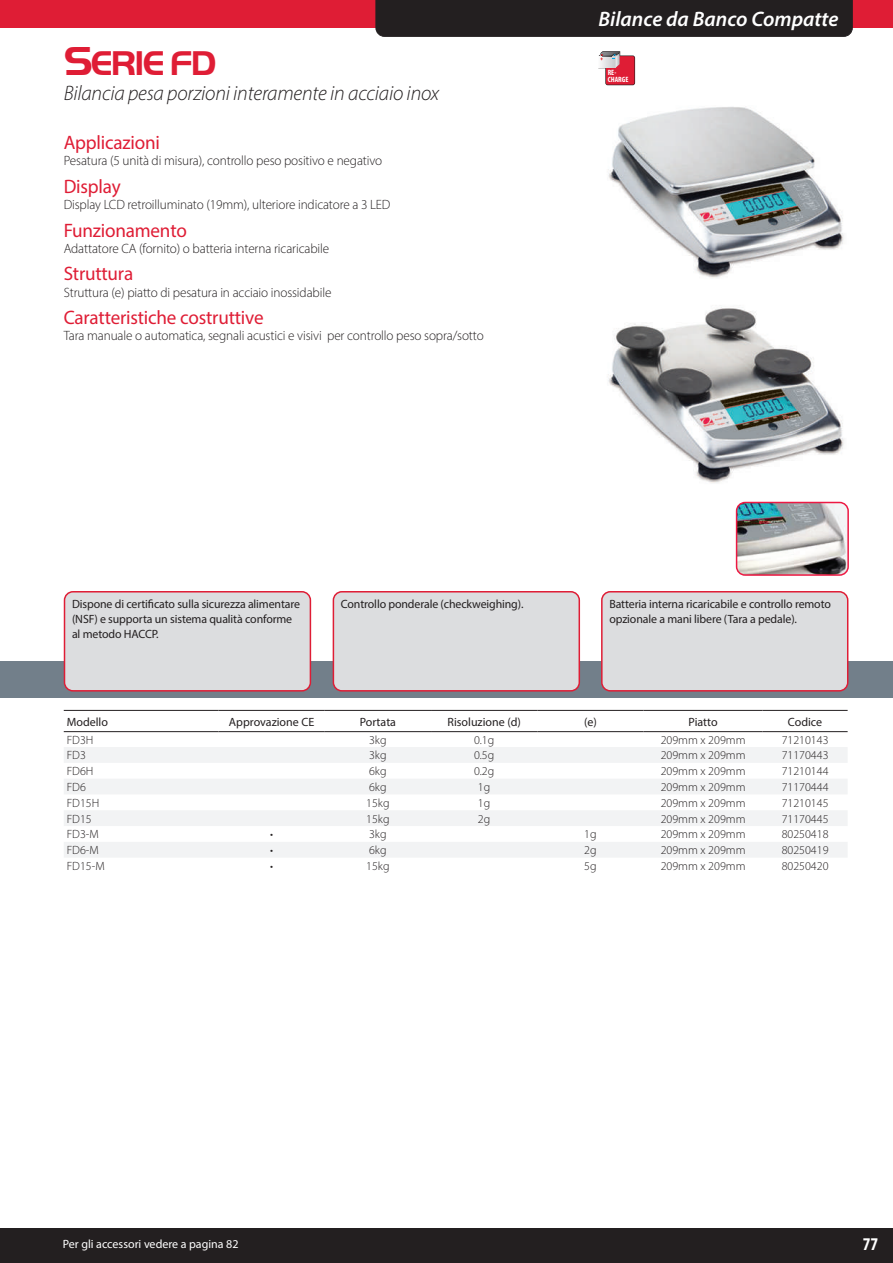
<style>
.page{position:relative;width:893px;height:1263px;background:#fff}
.page>*{position:absolute;margin:0;border:0;box-sizing:border-box;transform-origin:0 0}
.t1{font:700 35.7px "Handel Got D";letter-spacing:-.05em;color:#df1d35}
.t2{font:italic 300 21px "Myriad Pro";letter-spacing:-.01em;color:#231f20}
.t3{font:italic 600 21px "Myriad Pro";color:#fff}
.t4{font:19.5px "Myriad Pro";letter-spacing:-.01em;color:#df1d35}
.t5{font:700 condensed 18px "Myriad Pro";color:#fff}
.t6{font:300 13.5px "Myriad Pro";letter-spacing:-.01em;color:#231f20}
.t7{font:300 12px "Myriad Pro";color:#231f20}
.t8{font:12px/15px "Myriad Pro";letter-spacing:-.01em;color:#231f20}
.t9{font:12px "Myriad Pro";color:#fff}
.t10{font:700 condensed 7.65px/7.1px "Myriad Pro";color:#fff}
.s1{font-size:42px}
</style>
<div class="page">
<div style="left:852px;top:0;width:41px;height:28px;background:#df1d35"></div>
<div style="left:0;top:0;width:376px;height:28px;background:#df1d35"></div>
<div style="left:375px;top:0;width:478px;height:37px;background:#231f20"></div>
<div style="left:0;top:661px;width:893px;height:36px;background:#727f8a"></div>
<div style="left:0;top:1229px;width:893px;height:34px;background:#231f20"></div>
<img style="left:736px;top:503px;width:112px;height:72px;border-radius:9px">
<div style="left:736px;top:502px;width:113px;height:74px;border:2px solid #ed1943;border-radius:9px"></div>
<img style="left:608px;top:107px;width:236px;height:171px">
<img style="left:608px;top:307px;width:236px;height:176px">
<svg style="left:598px;top:51px;width:37px;height:34px"></svg>
<svg style="left:64px;top:747px;width:783px;height:110px;fill:#f2f3f4"></svg>
<hr style="left:64px;top:710px;width:154px;height:1px;background:#231f20">
<hr style="left:64px;top:731px;width:154px;height:1px;background:#231f20">
<hr style="left:218px;top:710px;width:107px;height:1px;background:#231f20">
<hr style="left:218px;top:731px;width:107px;height:1px;background:#231f20">
<hr style="left:325px;top:710px;width:106px;height:1px;background:#231f20">
<hr style="left:325px;top:731px;width:106px;height:1px;background:#231f20">
<hr style="left:431px;top:710px;width:106px;height:1px;background:#231f20">
<hr style="left:431px;top:731px;width:106px;height:1px;background:#231f20">
<hr style="left:537px;top:710px;width:106px;height:1px;background:#231f20">
<hr style="left:537px;top:731px;width:106px;height:1px;background:#231f20">
<hr style="left:643px;top:710px;width:119px;height:1px;background:#231f20">
<hr style="left:643px;top:731px;width:119px;height:1px;background:#231f20">
<hr style="left:762px;top:710px;width:85px;height:1px;background:#231f20">
<hr style="left:762px;top:731px;width:85px;height:1px;background:#231f20">
<div style="left:333px;top:592px;width:246px;height:99px;background:#dcdddf;border-radius:9px"></div>
<div style="left:333px;top:591px;width:247px;height:101px;border:2px solid #df1d35;border-radius:9px"></div>
<div style="left:602px;top:592px;width:246px;height:99px;background:#dcdddf;border-radius:9px"></div>
<div style="left:601px;top:591px;width:247px;height:101px;border:2px solid #df1d35;border-radius:9px"></div>
<div style="left:64px;top:592px;width:246px;height:99px;background:#dcdddf;border-radius:9px"></div>
<div style="left:64px;top:591px;width:247px;height:101px;border:2px solid #df1d35;border-radius:9px"></div>
<h1 class="t1" style="left:64px;top:51px;width:154px"><span class="s1">S</span>ERIE FD</h1>
<h2 class="t2" style="left:64px;top:85px;width:377px">Bilancia pesa porzioni interamente in acciaio inox</h2>
<h3 class="t4" style="left:64px;top:135px;width:98px">Applicazioni</h3>
<p class="t6" style="left:64px;top:155px;width:320px">Pesatura (5 unità di misura), controllo peso positivo e negativo</p>
<h3 class="t4" style="left:64px;top:179px;width:59px">Display</h3>
<p class="t6" style="left:64px;top:199px;width:328px">Display LCD retroilluminato (19mm), ulteriore indicatore a 3 LED</p>
<h3 class="t4" style="left:64px;top:223px;width:125px">Funzionamento</h3>
<p class="t6" style="left:64px;top:243px;width:267px">Adattatore CA (fornito) o batteria interna ricaricabile</p>
<h3 class="t4" style="left:64px;top:266px;width:71px">Struttura</h3>
<p class="t6" style="left:64px;top:287px;width:269px">Struttura (e) piatto di pesatura in acciaio inossidabile</p>
<h3 class="t4" style="left:64px;top:310px;width:201px">Caratteristiche costruttive</h3>
<p class="t6" style="left:64px;top:331px;width:421px">Tara manuale o automatica, segnali acustici e visivi per controllo peso sopra/sotto</p>
<h2 class="t3" style="left:598px;top:6px;width:242px">Bilance da Banco Compatte</h2>
<p class="t10" style="left:608px;top:69px;width:22px">RE-<br>CHARGE</p>
<p class="t8" style="left:72px;top:598px;width:229px">Dispone di certificato sulla sicurezza alimentare (NSF) e supporta un sistema qualità conforme al metodo HACCP.</p>
<p class="t8" style="left:341px;top:598px;width:184px">Controllo ponderale (checkweighing).</p>
<p class="t8" style="left:609px;top:598px;width:223px">Batteria interna ricaricabile e controllo remoto opzionale a mani libere (Tara a pedale).</p>
<p class="t8" style="left:67px;top:715px;width:43px">Modello</p>
<p class="t8" style="left:229px;top:715px;width:87px">Approvazione CE</p>
<p class="t8" style="left:360px;top:715px;width:38px">Portata</p>
<p class="t8" style="left:447px;top:715px;width:75px">Risoluzione (d)</p>
<p class="t8" style="left:584px;top:715px;width:14px">(e)</p>
<p class="t8" style="left:688px;top:715px;width:31px">Piatto</p>
<p class="t8" style="left:788px;top:715px;width:36px">Codice</p>
<p class="t7" style="left:67px;top:735px;width:28px">FD3H</p>
<p class="t7" style="left:369px;top:735px;width:19px">3kg</p>
<p class="t7" style="left:474px;top:735px;width:22px">0.1g</p>
<p class="t7" style="left:661px;top:735px;width:86px">209mm x 209mm</p>
<p class="t7" style="left:782px;top:735px;width:48px">71210143</p>
<p class="t7" style="left:67px;top:751px;width:21px">FD3</p>
<p class="t7" style="left:369px;top:751px;width:19px">3kg</p>
<p class="t7" style="left:474px;top:751px;width:22px">0.5g</p>
<p class="t7" style="left:661px;top:751px;width:86px">209mm x 209mm</p>
<p class="t7" style="left:782px;top:751px;width:48px">71170443</p>
<p class="t7" style="left:67px;top:767px;width:28px">FD6H</p>
<p class="t7" style="left:369px;top:767px;width:19px">6kg</p>
<p class="t7" style="left:474px;top:767px;width:22px">0.2g</p>
<p class="t7" style="left:661px;top:767px;width:86px">209mm x 209mm</p>
<p class="t7" style="left:782px;top:767px;width:48px">71210144</p>
<p class="t7" style="left:67px;top:782px;width:21px">FD6</p>
<p class="t7" style="left:369px;top:782px;width:19px">6kg</p>
<p class="t7" style="left:478px;top:782px;width:14px">1g</p>
<p class="t7" style="left:661px;top:782px;width:86px">209mm x 209mm</p>
<p class="t7" style="left:782px;top:782px;width:48px">71170444</p>
<p class="t7" style="left:67px;top:798px;width:34px">FD15H</p>
<p class="t7" style="left:366px;top:798px;width:25px">15kg</p>
<p class="t7" style="left:478px;top:798px;width:14px">1g</p>
<p class="t7" style="left:661px;top:798px;width:86px">209mm x 209mm</p>
<p class="t7" style="left:782px;top:798px;width:48px">71210145</p>
<p class="t7" style="left:67px;top:814px;width:27px">FD15</p>
<p class="t7" style="left:366px;top:814px;width:25px">15kg</p>
<p class="t7" style="left:478px;top:814px;width:14px">2g</p>
<p class="t7" style="left:661px;top:814px;width:86px">209mm x 209mm</p>
<p class="t7" style="left:782px;top:814px;width:48px">71170445</p>
<p class="t7" style="left:67px;top:830px;width:34px">FD3-M</p>
<p class="t7" style="left:270px;top:830px;width:4px">•</p>
<p class="t7" style="left:369px;top:830px;width:19px">3kg</p>
<p class="t7" style="left:584px;top:830px;width:14px">1g</p>
<p class="t7" style="left:661px;top:830px;width:86px">209mm x 209mm</p>
<p class="t7" style="left:782px;top:830px;width:48px">80250418</p>
<p class="t7" style="left:67px;top:846px;width:34px">FD6-M</p>
<p class="t7" style="left:270px;top:846px;width:4px">•</p>
<p class="t7" style="left:369px;top:846px;width:19px">6kg</p>
<p class="t7" style="left:584px;top:846px;width:14px">2g</p>
<p class="t7" style="left:661px;top:846px;width:86px">209mm x 209mm</p>
<p class="t7" style="left:782px;top:846px;width:48px">80250419</p>
<p class="t7" style="left:67px;top:861px;width:39px">FD15-M</p>
<p class="t7" style="left:270px;top:861px;width:4px">•</p>
<p class="t7" style="left:366px;top:861px;width:25px">15kg</p>
<p class="t7" style="left:584px;top:861px;width:14px">5g</p>
<p class="t7" style="left:661px;top:861px;width:86px">209mm x 209mm</p>
<p class="t7" style="left:782px;top:861px;width:48px">80250420</p>
<p class="t9" style="left:63px;top:1239px;width:177px">Per gli accessori vedere a pagina 82</p>
<h3 class="t5" style="left:863px;top:1233px;width:17px">77</h3>
</div>
